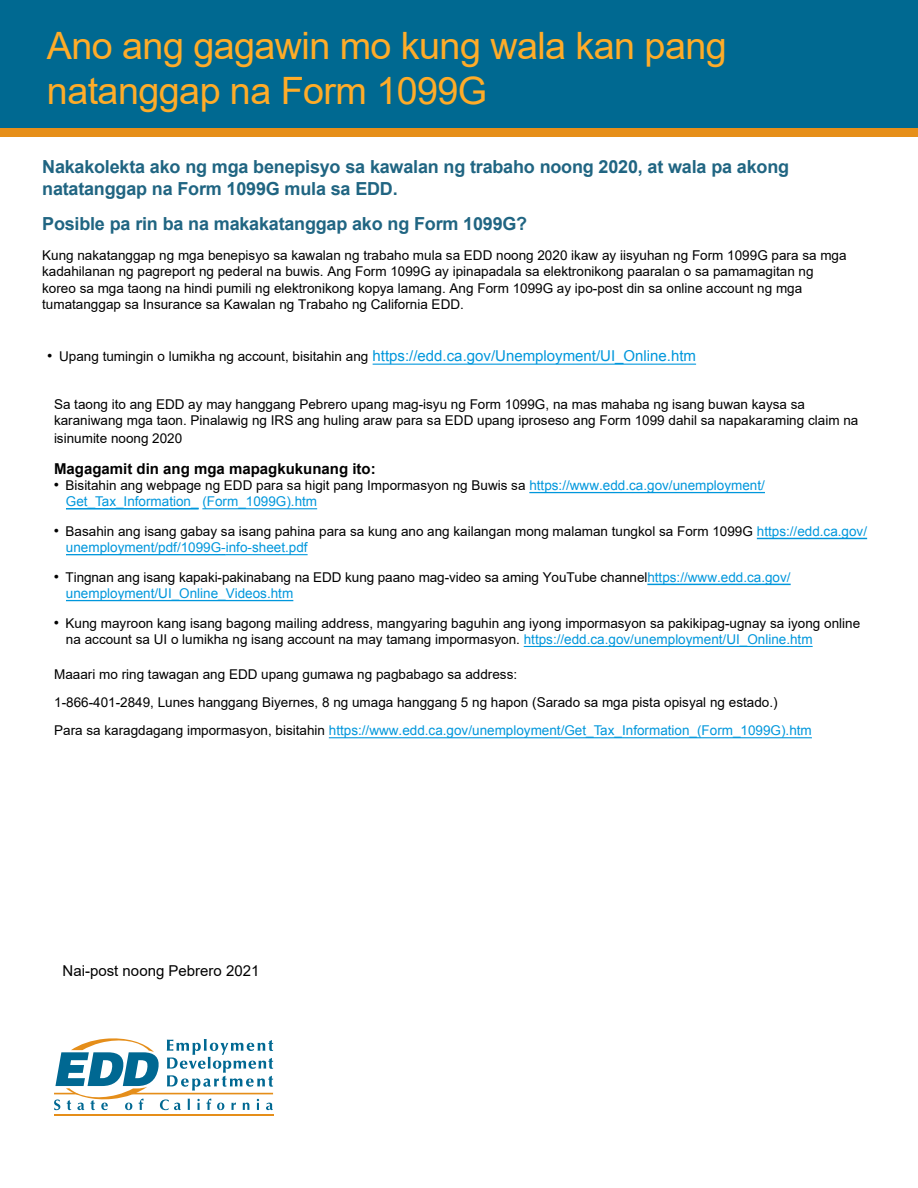
<style>
.page{position:relative;width:918px;height:1188px;background:#fff}
.page>*{position:absolute;margin:0;border:0;box-sizing:border-box;transform-origin:0 0}
.t1{font:37.65px/45.3px "Arial";letter-spacing:-.015em;color:#ffac28}
.t2{font:700 18px/21.6px "Arial";letter-spacing:-.01em;color:#206582}
.t3{font:15px "Arial";color:#0097dc}
.t4{font:700 15px "Arial";color:#000}
.t5{font:15px "Arial";color:#000}
.t6{font:13.5px/16.2px "Arial";color:#000}
.t7{font:13.5px/16.2px "Arial";color:#0097dc}
.s1{color:#000}
.s2{font-size:13.5px;color:#000}
.s3{font-size:15px;color:#000}
.s4{font-size:15px}
.s5{color:#0097dc}
</style>
<div class="page">
<hr style="left:373px;top:364px;width:323px;height:1px;background:#0097dc">
<hr style="left:524px;top:646px;width:289px;height:1px;background:#0097dc">
<hr style="left:66px;top:600px;width:227px;height:1px;background:#0097dc">
<hr style="left:647px;top:584px;width:144px;height:1px;background:#0097dc">
<hr style="left:226px;top:554px;width:82px;height:1px;background:#0097dc">
<hr style="left:66px;top:554px;width:160px;height:1px;background:#0097dc">
<hr style="left:757px;top:538px;width:110px;height:1px;background:#0097dc">
<hr style="left:202px;top:508px;width:115px;height:1px;background:#0097dc">
<hr style="left:66px;top:508px;width:133px;height:1px;background:#0097dc">
<hr style="left:529px;top:492px;width:236px;height:1px;background:#0097dc">
<hr style="left:329px;top:737px;width:483px;height:1px;background:#0097dc">
<div style="left:0;top:0;width:918px;height:128px;background:#006991"></div>
<div style="left:0;top:128px;width:918px;height:8px;background:#e68f1a"></div>
<hr style="left:54px;top:1114px;width:219px;height:2px;background:#e58e1a">
<svg style="left:54px;top:1038px;width:219px;height:72px"></svg>
<h1 class="t1" style="left:47px;top:23px;width:681px">Ano ang gagawin mo kung wala kan pang natanggap na Form 1099G</h1>
<h2 class="t2" style="left:42px;top:156px;width:748px">Nakakolekta ako ng mga benepisyo sa kawalan ng trabaho noong 2020, at wala pa akong natatanggap na Form 1099G mula sa EDD.</h2>
<h2 class="t2" style="left:42px;top:213px;width:487px">Posible pa rin ba na makakatanggap ako ng Form 1099G?</h2>
<p class="t6" style="left:42px;top:247px;width:806px">Kung nakatanggap ng mga benepisyo sa kawalan ng trabaho mula sa EDD noong 2020 ikaw ay iisyuhan ng Form 1099G para sa mga kadahilanan ng pagreport ng pederal na buwis. Ang Form 1099G ay ipinapadala sa elektronikong paaralan o sa pamamagitan ng koreo sa mga taong na hindi pumili ng elektronikong kopya lamang. Ang Form 1099G ay ipo-post din sa online account ng mga tumatanggap sa Insurance sa Kawalan ng Trabaho ng California EDD.</p>
<p class="t3" style="left:47px;top:346px;width:650px"><span class="s1">•</span> <span class="s2">Upang tumingin o lumikha ng account, bisitahin ang</span> https://edd.ca.gov/Unemployment/UI_Online.htm</p>
<p class="t6" style="left:54px;top:396px;width:806px;line-height:16.8px">Sa taong ito ang EDD ay may hanggang Pebrero upang mag-isyu ng Form 1099G, na mas mahaba ng isang buwan kaysa sa karaniwang mga taon. Pinalawig ng IRS ang huling araw para sa EDD upang iproseso ang Form 1099 dahil sa napakaraming claim na isinumite noong 2020</p>
<p class="t4" style="left:54px;top:458px;width:323px">Magagamit din ang mga mapagkukunang ito:</p>
<p class="t7" style="left:66px;top:477px;width:700px;text-indent:-12px"><span class="s3">•</span> <span class="s1">Bisitahin ang webpage ng EDD para sa higit pang Impormasyon ng Buwis sa</span> https://www.edd.ca.gov/unemployment/<br>Get_Tax_Information_ (Form_1099G).htm</p>
<p class="t6" style="left:66px;top:523px;width:803px;text-indent:-12px"><span class="s4">•</span> Basahin ang isang gabay sa isang pahina para sa kung ano ang kailangan mong malaman tungkol sa Form 1099G <span class="s5">https://edd.ca.gov/ unemployment/pdf/1099G-info-sheet.pdf</span></p>
<p class="t6" style="left:66px;top:569px;width:726px;text-indent:-12px"><span class="s4">•</span> Tingnan ang isang kapaki-pakinabang na EDD kung paano mag-video sa aming YouTube channel<span class="s5">https://www.edd.ca.gov/ unemployment/UI_Online_Videos.htm</span></p>
<p class="t6" style="left:66px;top:615px;width:796px;text-indent:-12px"><span class="s4">•</span> Kung mayroon kang isang bagong mailing address, mangyaring baguhin ang iyong impormasyon sa pakikipag-ugnay sa iyong online na account sa UI o lumikha ng isang account na may tamang impormasyon. <span class="s5">https://edd.ca.gov/unemployment/UI_Online.htm</span></p>
<p class="t6" style="left:54px;top:660px;width:759px;line-height:28.3px">Maaari mo ring tawagan ang EDD upang gumawa ng pagbabago sa address:<br>1-866-401-2849, Lunes hanggang Biyernes, 8 ng umaga hanggang 5 ng hapon (Sarado sa mga pista opisyal ng estado.)<br>Para sa karagdagang impormasyon, bisitahin <span class="s5">https://www.edd.ca.gov/unemployment/Get_Tax_Information_(Form_1099G).htm</span></p>
<p class="t5" style="left:63px;top:961px;width:198px">Nai-post noong Pebrero 2021</p>
</div>
